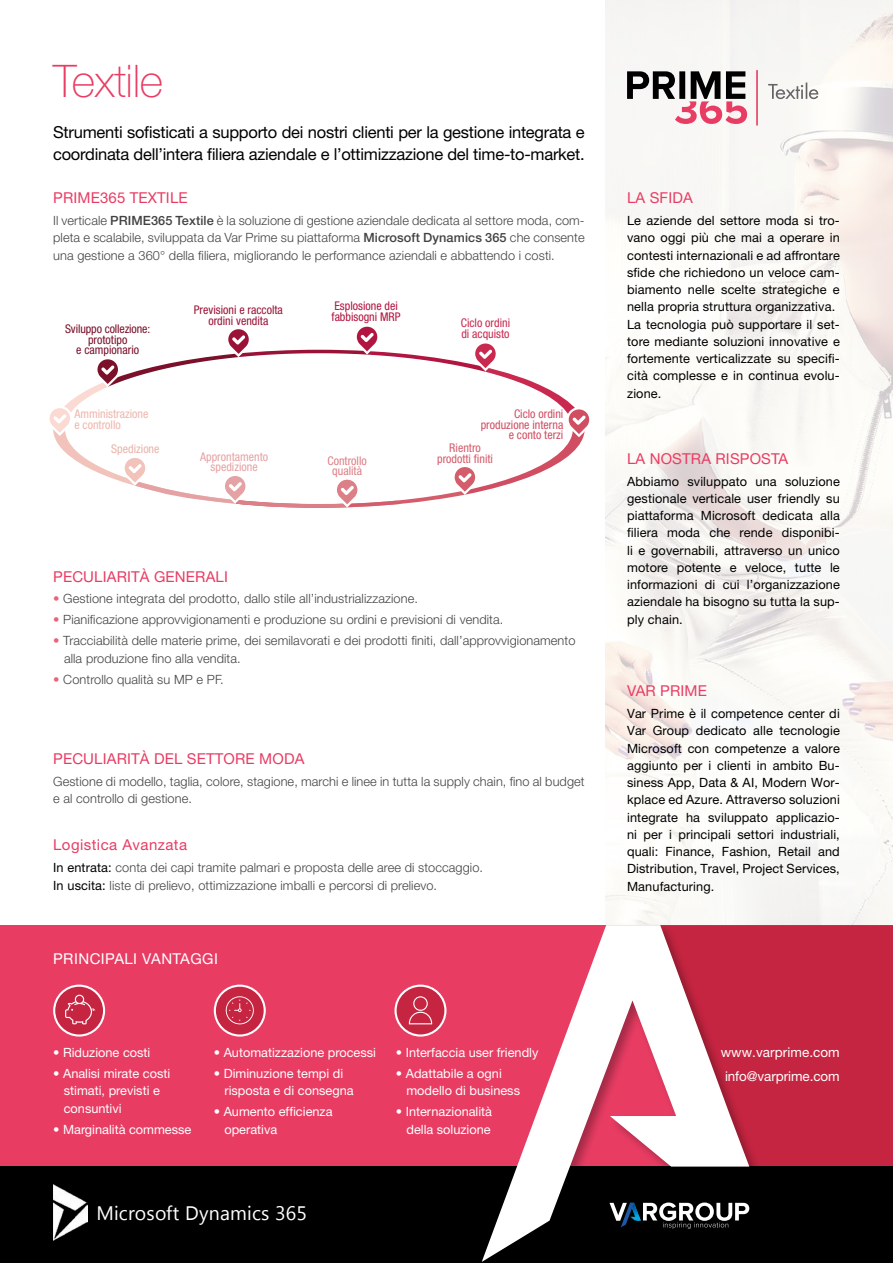
<style>
.page{position:relative;width:893px;height:1263px;background:#fff}
.page>*{position:absolute;margin:0;border:0;box-sizing:border-box;transform-origin:0 0}
.t1{font:100 45px "Helvetica Neue";letter-spacing:-.01em;color:#e83c63}
.t2{font:19.5px "Segoe UI";letter-spacing:.01em;color:#fff}
.t3{font:16.5px/22.5px "Helvetica Neue";letter-spacing:-.015em;color:#000}
.t4{font:15px "Helvetica Neue";letter-spacing:.01em;color:#e83c63}
.t5{font:15px "Helvetica Neue";letter-spacing:.03em;color:#fff}
.t6{font:15px "Helvetica Neue";letter-spacing:.03em;color:#e83c63}
.t7{font:13.5px/24px "Helvetica Neue";letter-spacing:-.005em;color:#fff;text-align:center}
.t8{font:12.75px/17.2px "Helvetica Neue";letter-spacing:.01em;color:#000;text-align:justify}
.t9{font:300 12.75px/17.2px "Helvetica Neue";letter-spacing:.005em;color:#424241}
.t10{font:12.75px/17.2px "Helvetica Neue";color:#fff}
.t11{font:condensed 12px/10.5px "Helvetica Neue LT Std";color:#7a102a;text-align:center}
.t12{font:condensed 12px/10.5px "Helvetica Neue LT Std";color:#d14d62;text-align:right}
.t13{font:condensed 12px/10.5px "Helvetica Neue LT Std";color:#9a1337;text-align:center}
.t14{font:condensed 12px/10.5px "Helvetica Neue LT Std";color:#b11540}
.t15{font:condensed 12px/10.5px "Helvetica Neue LT Std";color:#eeb6ad}
.t16{font:condensed 12px/10.5px "Helvetica Neue LT Std";color:#e5a2a4;text-align:center}
.t17{font:condensed 12px "Helvetica Neue LT Std";color:#d45d6c}
.t18{font:condensed 12px/10.5px "Helvetica Neue LT Std";color:#c9294f}
.t19{font:condensed 12px "Helvetica Neue LT Std";color:#dc8087}
.t20{font:condensed 12px "Helvetica Neue LT Std";color:#e9b3a9}
.s1{font-weight:500}
.s2{color:#ec6279}
.s3{font-weight:400;color:#000}
</style>
<div class="page">
<img style="left:606px;top:0;width:287px;height:925px">
<svg style="left:49px;top:326px;width:541px;height:182px"></svg>
<div style="left:0;top:925px;width:893px;height:241px;background:#e83c63"></div>
<div style="left:762px;top:925px;width:131px;height:241px;background:#c62541"></div>
<div style="left:0;top:1166px;width:893px;height:97px;background:#000"></div>
<div style="left:480px;top:922px;width:282px;height:341px;background:#000;opacity:.3"></div>
<svg style="left:482px;top:925px;width:267px;height:337px"></svg>
<div style="left:54px;top:986px;width:50px;height:49px;background:#c62541;border-radius:50%"></div>
<div style="left:53px;top:984px;width:52px;height:52px;border:2px solid #fff;border-radius:50%"></div>
<svg style="left:65px;top:995px;width:30px;height:29px"></svg>
<div style="left:215px;top:986px;width:50px;height:49px;background:#c62541;border-radius:50%"></div>
<div style="left:214px;top:984px;width:52px;height:52px;border:2px solid #fff;border-radius:50%"></div>
<svg style="left:226px;top:996px;width:28px;height:28px"></svg>
<div style="left:396px;top:986px;width:49px;height:49px;background:#c62541;border-radius:50%"></div>
<div style="left:394px;top:984px;width:52px;height:52px;border:2px solid #fff;border-radius:50%"></div>
<svg style="left:409px;top:996px;width:23px;height:28px"></svg>
<svg style="left:609px;top:1202px;width:140px;height:27px"></svg>
<img style="left:53px;top:1184px;width:35px;height:57px">
<hr style="left:756px;top:70px;width:2px;height:55px;background:#e83c63">
<svg style="left:627px;top:71px;width:120px;height:53px"></svg>
<svg style="left:768px;top:83px;width:50px;height:16px"></svg>
<h1 class="t1" style="left:53px;top:55px;width:111px">Textile</h1>
<p class="t3" style="left:53px;top:120px;width:533px">Strumenti sofisticati a supporto dei nostri clienti per la gestione integrata e coordinata dell’intera filiera aziendale e l’ottimizzazione del time-to-market.</p>
<p class="t4" style="left:53px;top:189px;width:136px">PRIME365 TEXTILE</p>
<p class="t4" style="left:627px;top:189px;width:67px">LA SFIDA</p>
<p class="t9" style="left:53px;top:212px;width:533px;text-align:justify">Il verticale <span class="s1">PRIME365 Textile</span> è la soluzione di gestione aziendale dedicata al settore moda, com&shy;pleta e scalabile, sviluppata da Var Prime su piattaforma <span class="s1">Microsoft Dynamics 365</span> che consente una gestione a 360° della filiera, migliorando le performance aziendali e abbattendo i costi.</p>
<p class="t11" style="left:65px;top:324px;width:87px">Sviluppo collezione: prototipo<br>e campionario</p>
<p class="t13" style="left:194px;top:305px;width:91px">Previsioni e raccolta ordini vendita</p>
<p class="t14" style="left:332px;top:301px;width:71px">Esplosione dei fabbisogni MRP</p>
<p class="t18" style="left:461px;top:318px;width:51px">Ciclo ordini di acquisto</p>
<p class="t15" style="left:74px;top:409px;width:75px">Amministrazione e controllo</p>
<p class="t12" style="left:481px;top:409px;width:84px">Ciclo ordini produzione interna e conto terzi</p>
<p class="t20" style="left:111px;top:442px;width:50px">Spedizione</p>
<p class="t16" style="left:200px;top:451px;width:69px">Approntamento spedizione</p>
<p class="t17" style="left:449px;top:441px;width:33px">Rientro</p>
<p class="t19" style="left:327px;top:453px;width:41px">Controllo</p>
<p class="t17" style="left:437px;top:452px;width:57px">prodotti finiti</p>
<p class="t19" style="left:332px;top:464px;width:31px">qualità</p>
<p class="t4" style="left:53px;top:567px;width:176px">PECULIARITÀ GENERALI</p>
<p class="t9" style="left:53px;top:590px;width:366px"><span class="s2">•</span> Gestione integrata del prodotto, dallo stile all’industrializzazione.</p>
<p class="t9" style="left:53px;top:611px;width:452px"><span class="s2">•</span> Pianificazione approvvigionamenti e produzione su ordini e previsioni di vendita.</p>
<p class="t9" style="left:64px;top:632px;width:513px;text-indent:-11px"><span class="s2">•</span> Tracciabilità delle materie prime, dei semilavorati e dei prodotti finiti, dall’approvvigionamento alla produzione fino alla vendita.</p>
<p class="t9" style="left:53px;top:670px;width:172px"><span class="s2">•</span> Controllo qualità su MP e PF.</p>
<p class="t4" style="left:53px;top:750px;width:253px">PECULIARITÀ DEL SETTORE MODA</p>
<p class="t9" style="left:53px;top:772px;width:533px">Gestione di modello, taglia, colore, stagione, marchi e linee in tutta la supply chain, fino al budget e al controllo di gestione.</p>
<p class="t6" style="left:53px;top:836px;width:136px">Logistica Avanzata</p>
<p class="t9" style="left:53px;top:859px;width:431px"><span class="s3">In entrata:</span> conta dei capi tramite palmari e proposta delle aree di stoccaggio.<br><span class="s3">In uscita:</span> liste di prelievo, ottimizzazione imballi e percorsi di prelievo.</p>
<p class="t5" style="left:53px;top:949px;width:166px">PRINCIPALI VANTAGGI</p>
<p class="t10" style="left:53px;top:1044px;width:99px">• Riduzione costi</p>
<p class="t10" style="left:64px;top:1065px;width:108px;text-indent:-11px">• Analisi mirate costi stimati, previsti e consuntivi</p>
<p class="t10" style="left:53px;top:1120px;width:140px">• Marginalità commesse</p>
<p class="t10" style="left:214px;top:1044px;width:164px">• Automatizzazione processi</p>
<p class="t10" style="left:224px;top:1065px;width:131px;text-indent:-11px">• Diminuzione tempi di risposta e di consegna</p>
<p class="t10" style="left:224px;top:1103px;width:110px;text-indent:-11px">• Aumento efficienza operativa</p>
<p class="t10" style="left:396px;top:1044px;width:144px">• Interfaccia user friendly</p>
<p class="t10" style="left:406px;top:1065px;width:115px;text-indent:-11px">• Adattabile a ogni modello di business</p>
<p class="t10" style="left:396px;top:1103px;width:98px;text-align:right">• Internazionalità della soluzione</p>
<h2 class="t2" style="left:96px;top:1199px;width:212px">Microsoft Dynamics 365</h2>
<p class="t8" style="left:627px;top:212px;width:214px;text-align:left">Le aziende del settore moda si tro&shy;vano oggi più che mai a operare in contesti internazionali e ad affrontare sfide che richiedono un veloce cam&shy;biamento nelle scelte strategiche e nella propria struttura organizzativa.<br>La tecnologia può supportare il set&shy;tore mediante soluzioni innovative e fortemente verticalizzate su specifi&shy;cità complesse e in continua evolu&shy;zione.</p>
<p class="t4" style="left:627px;top:450px;width:163px">LA NOSTRA RISPOSTA</p>
<p class="t8" style="left:627px;top:472px;width:214px">Abbiamo sviluppato una soluzione gestionale verticale user friendly su piattaforma Microsoft dedicata alla filiera moda che rende disponibi&shy;li e governabili, attraverso un unico motore potente e veloce, tutte le informazioni di cui l’organizzazione aziendale ha bisogno su tutta la sup&shy;ply chain.</p>
<p class="t4" style="left:627px;top:682px;width:81px">VAR PRIME</p>
<p class="t8" style="left:627px;top:705px;width:214px">Var Prime è il competence center di Var Group dedicato alle tecnologie Microsoft con competenze a valore aggiunto per i clienti in ambito Bu&shy;siness App, Data &amp; AI, Modern Wor&shy;kplace ed Azure. Attraverso soluzioni integrate ha sviluppato applicazio&shy;ni per i principali settori industriali, quali: Finance, Fashion, Retail and Distribution, Travel, Project Services, Manufacturing.</p>
<p class="t7" style="left:721px;top:1040px;width:121px">www.varprime.com info@varprime.com</p>
</div>
